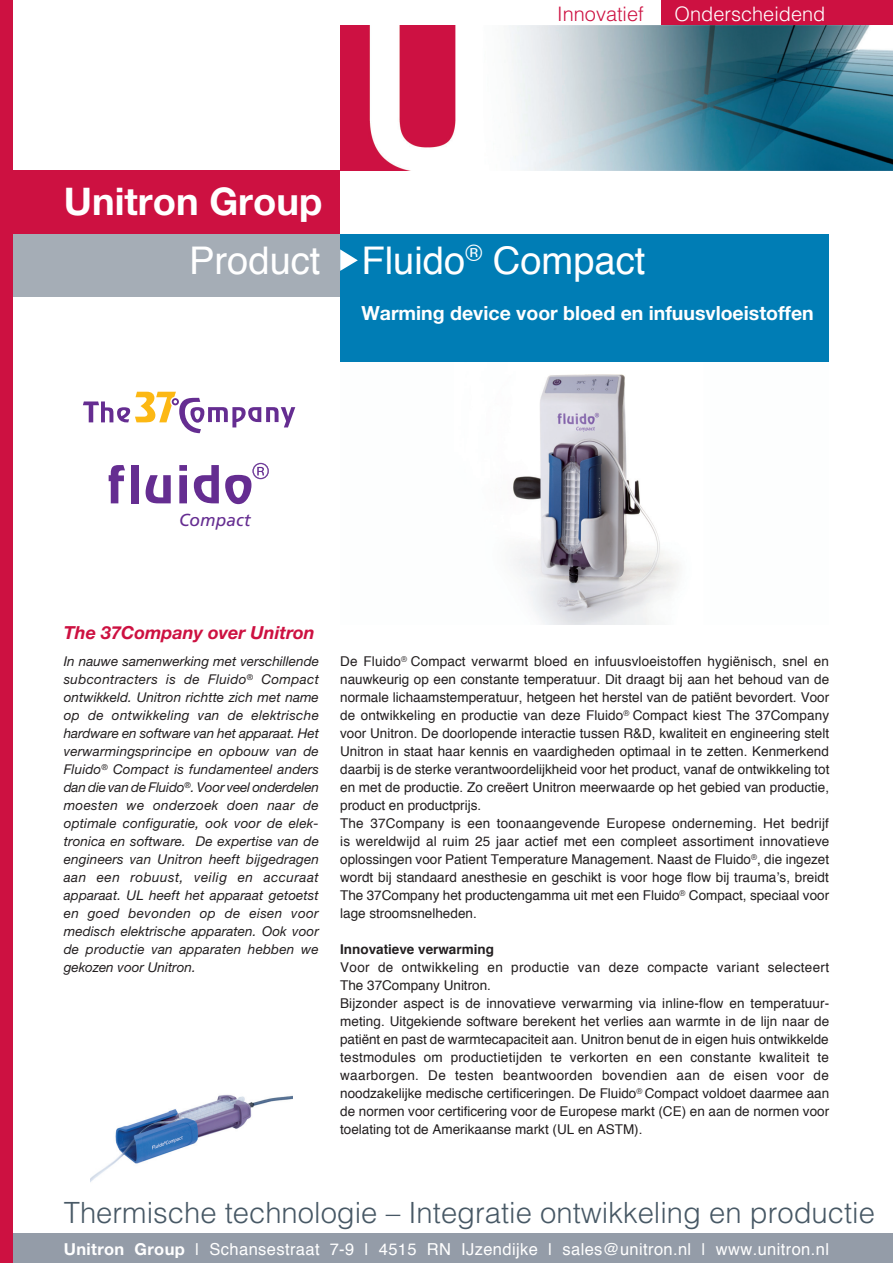
<style>
.page{position:relative;width:893px;height:1263px;background:#fff}
.page>*{position:absolute;margin:0;border:0;box-sizing:border-box;transform-origin:0 0}
.Normaal{font:38.1px "Helvetica";color:#fff}
.Normaal-2{font:700 38.1px "Helvetica Neue";color:#fff}
.Normaal-3{font:300 29.25px "Helvetica";color:#475865}
.Normaal-4{font:300 19.95px "Helvetica";color:#fff}
.Normaal-5{font:300 19.95px "Helvetica";color:#cd1141}
.Normaal-6{font:700 19.5px "Helvetica Neue";color:#fff}
.Normaal-7{font:italic 700 18px "Helvetica Neue";color:#cd1141}
.t1{font:italic 17.4px "Frutiger";color:#652d91}
.Normaal-8{font:16.5px "Helvetica";letter-spacing:.025em;color:#fff}
.Normaal-9{font:13.5px/18px "Helvetica";color:#231f20;text-align:justify}
.Normaal-10{font:italic 13.5px/18px "Helvetica Neue";letter-spacing:.015em;color:#231f20;text-align:justify}
.Normaal-11{font:13.5px/18px "Helvetica";letter-spacing:.025em;color:#231f20}
.Normaal-12{font:700 13.5px "Helvetica";color:#231f20}
.s1{font-family:"Helvetica Neue";font-weight:700}
</style>
<div class="page">
<img style="left:91px;top:1094px;width:201px;height:88px">
<div style="left:0;top:234px;width:340px;height:63px;background:#a5adb6"></div>
<div style="left:661px;top:0;width:232px;height:30px;background:#cd1141"></div>
<div style="left:11px;top:170px;width:329px;height:64px;background:#cd1141"></div>
<img style="left:340px;top:26px;width:553px;height:144px">
<img style="left:340px;top:361px;width:488px;height:264px">
<div style="left:340px;top:234px;width:488px;height:127px;background:#007db5"></div>
<svg style="left:340px;top:249px;width:18px;height:22px"></svg>
<div style="left:3px;top:1233px;width:890px;height:30px;background:#949ca8"></div>
<div style="left:0;top:0;width:13px;height:1263px;background:#cd1141"></div>
<svg style="left:109px;top:465px;width:16px;height:38px"></svg>
<div style="left:131px;top:465px;width:8px;height:38px;background:#652d91"></div>
<svg style="left:146px;top:475px;width:25px;height:28px"></svg>
<svg style="left:179px;top:465px;width:8px;height:38px"></svg>
<svg style="left:194px;top:465px;width:25px;height:38px"></svg>
<svg style="left:225px;top:463px;width:44px;height:41px"></svg>
<svg style="left:83px;top:392px;width:212px;height:41px"></svg>
<p class="Normaal-5" style="left:557px;top:1px;width:88px">Innovatief</p>
<p class="Normaal-4" style="left:675px;top:1px;width:152px">Onderscheidend</p>
<p class="Normaal-2" style="left:64px;top:178px;width:260px">Unitron Group</p>
<p class="Normaal" style="left:189px;top:231px;width:133px">Product</p>
<p class="Normaal" style="left:361px;top:231px;width:286px">Fluido<sup>®</sup> Compact</p>
<p class="Normaal-6" style="left:361px;top:301px;width:454px">Warming device voor bloed en infuusvloeistoffen</p>
<p class="t1" style="left:179px;top:510px;width:73px">Compact</p>
<p class="Normaal-7" style="left:64px;top:621px;width:253px">The 37Company over Unitron</p>
<p class="Normaal-10" style="left:64px;top:652px;width:257px">In nauwe samenwerking met verschillende subcontracters is de Fluido<sup>®</sup> Compact ontwikkeld. Unitron richtte zich met name op de ontwikkeling van de elektrische hardware en software van het apparaat. Het verwarmingsprincipe en opbouw van de Fluido<sup>®</sup> Compact is fundamenteel anders dan die van de Fluido<sup>®</sup>. Voor veel onderdelen moesten we onderzoek doen naar de optimale configuratie, ook voor de elek&shy;tronica en software. De expertise van de engineers van Unitron heeft bijgedragen aan een robuust, veilig en accuraat apparaat. UL heeft het apparaat getoetst en goed bevonden op de eisen voor medisch elektrische apparaten. Ook voor de productie van apparaten hebben we gekozen voor Unitron.</p>
<p class="Normaal-9" style="left:340px;top:653px;width:491px">De Fluido<sup>®</sup> Compact verwarmt bloed en infuusvloeistoffen hygiënisch, snel en nauwkeurig op een constante temperatuur. Dit draagt bij aan het behoud van de normale lichaamstemperatuur, hetgeen het herstel van de patiënt bevordert. Voor de ontwikkeling en productie van deze Fluido<sup>®</sup> Compact kiest The 37Company voor Unitron. De doorlopende interactie tussen R&amp;D, kwaliteit en engineering stelt Unitron in staat haar kennis en vaardigheden optimaal in te zetten. Kenmerkend daarbij is de sterke verantwoordelijkheid voor het product, vanaf de ontwikkeling tot en met de productie. Zo creëert Unitron meerwaarde op het gebied van productie, product en productprijs.</p>
<p class="Normaal-9" style="left:340px;top:815px;width:491px">The 37Company is een toonaangevende Europese onderneming. Het bedrijf is wereldwijd al ruim 25 jaar actief met een compleet assortiment innovatieve oplossingen voor Patient Temperature Management. Naast de Fluido<sup>®</sup>, die ingezet wordt bij standaard anesthesie en geschikt is voor hoge flow bij trauma’s, breidt The 37Company het productengamma uit met een Fluido<sup>®</sup> Compact, speciaal voor lage stroomsnelheden.</p>
<p class="Normaal-12" style="left:340px;top:938px;width:155px">Innovatieve verwarming</p>
<p class="Normaal-11" style="left:340px;top:959px;width:490px">Voor de ontwikkeling en productie van deze compacte variant selecteert<br>The 37Company Unitron.</p>
<p class="Normaal-9" style="left:340px;top:995px;width:491px">Bijzonder aspect is de innovatieve verwarming via inline-flow en temperatuur&shy;meting. Uitgekiende software berekent het verlies aan warmte in de lijn naar de patiënt en past de warmtecapaciteit aan. Unitron benut de in eigen huis ontwikkelde testmodules om productietijden te verkorten en een constante kwaliteit te waarborgen. De testen beantwoorden bovendien aan de eisen voor de noodzakelijke medische certificeringen. De Fluido<sup>®</sup> Compact voldoet daarmee aan de normen voor certificering voor de Europese markt (CE) en aan de normen voor toelating tot de Amerikaanse markt (UL en ASTM).</p>
<p class="Normaal-3" style="left:64px;top:1194px;width:813px">Thermische technologie – Integratie ontwikkeling en productie</p>
<p class="Normaal-8" style="left:64px;top:1236px;width:767px"><span class="s1">Unitron Group</span> | Schansestraat 7-9 | 4515 RN IJzendijke | sales@unitron.nl | www.unitron.nl</p>
</div>
